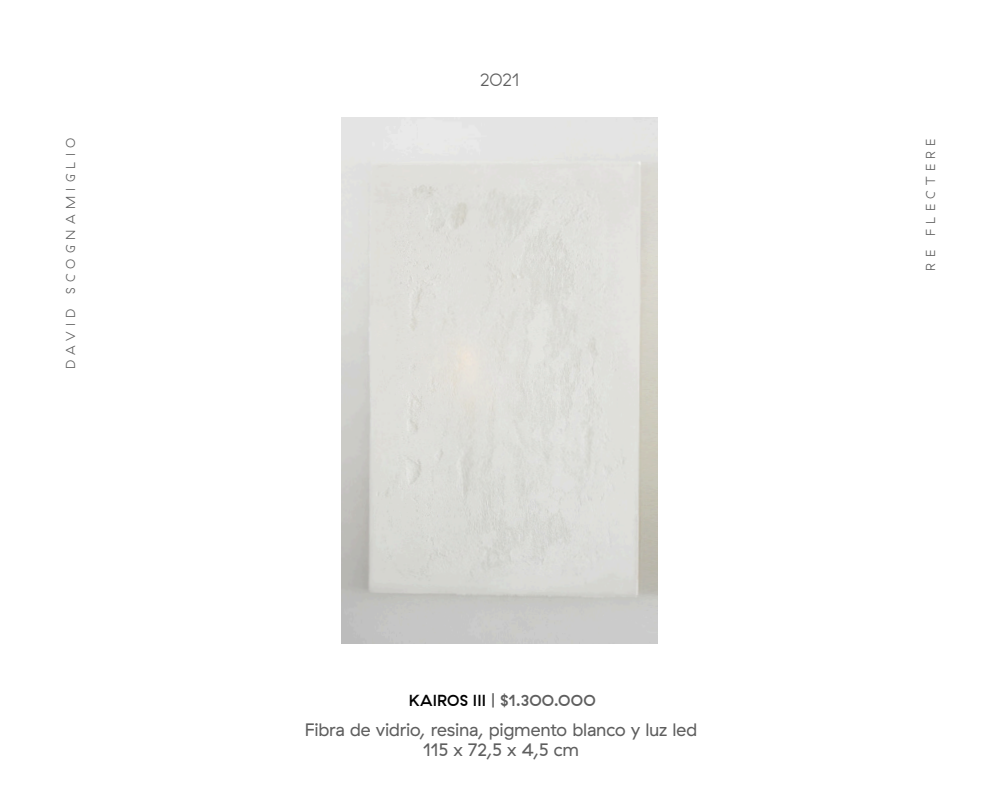
<style>
.page{position:relative;width:1000px;height:800px;background:#fff}
.page>*{position:absolute;margin:0;border:0;box-sizing:border-box;transform-origin:0 0}
.ingles{font:18px "GT Haptik";letter-spacing:-.015em;color:#5e5e5e}
.ingles-2{font:300 18px "GT Haptik";color:#5e5e5e}
.ingles-3{font:500 16px "GT Haptik";letter-spacing:.01em;color:#5e5e5e}
.ingles-4{font:300 13px "GT Haptik";letter-spacing:.41em;color:#5e5e5e}
.s1{color:#000}
</style>
<div class="page">
<img style="left:342px;top:117px;width:316px;height:527px">
<p class="ingles-2" style="left:480px;top:70px;width:41px">2021</p>
<p class="ingles-4" style="left:63px;top:369px;width:232px;rotate:-90deg">DAVID SCOGNAMIGLIO</p>
<p class="ingles-4" style="left:923px;top:271px;width:134px;rotate:-90deg">RE FLECTERE</p>
<p class="ingles-3" style="left:409px;top:691px;width:188px"><span class="s1">KAIROS III</span> | $1.3OO.OOO</p>
<p class="ingles" style="left:305px;top:719px;width:394px">Fibra de vidrio, resina, pigmento blanco y luz led</p>
<p class="ingles" style="left:423px;top:739px;width:158px">115 x 72,5 x 4,5 cm</p>
</div>
